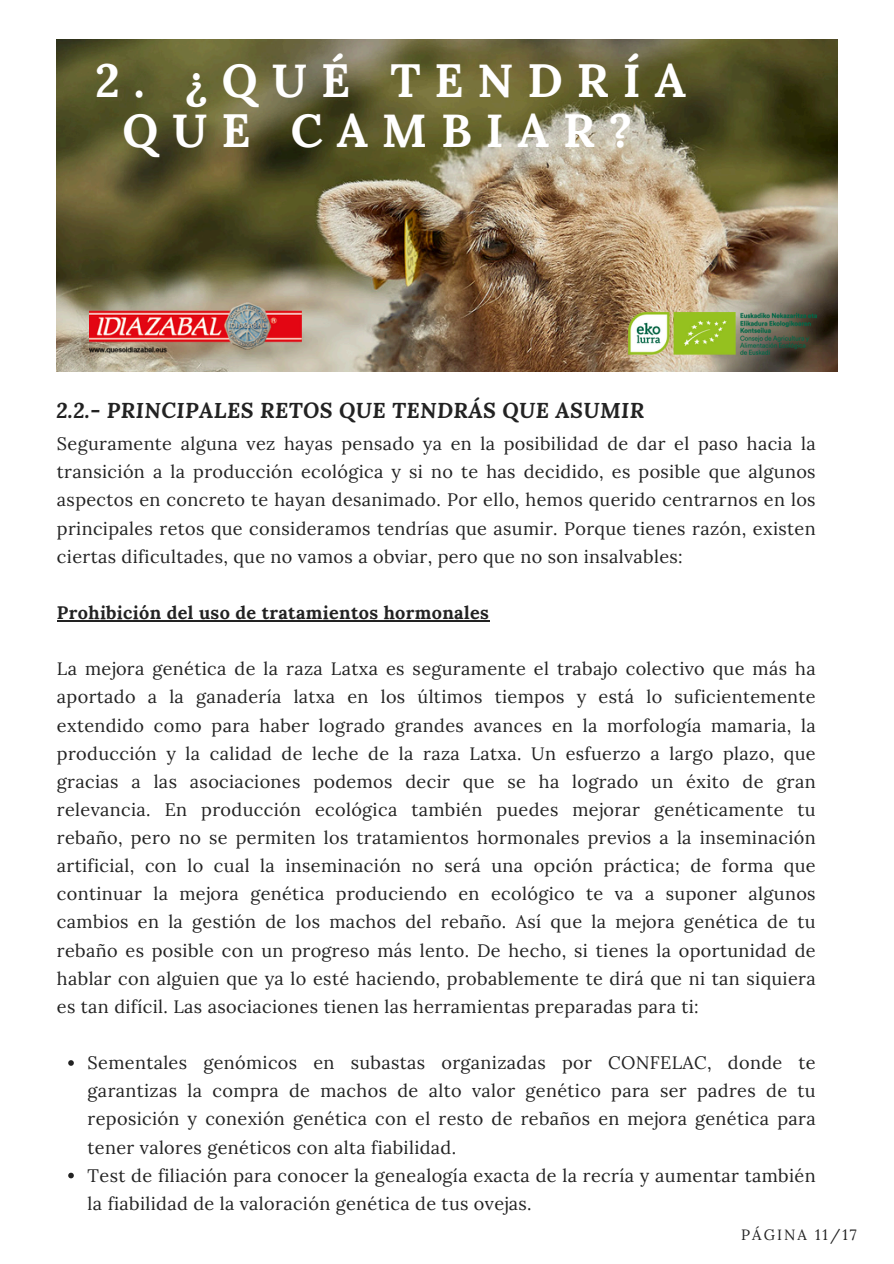
<style>
.page{position:relative;width:894px;height:1264px;background:#fff}
.page>*{position:absolute;margin:0;border:0;box-sizing:border-box;transform-origin:0 0}
.t1{font:700 46.5px/50.7px "Lora";letter-spacing:.3em;color:#fff;text-align:center}
.t2{font:italic 700 21.3px "Lora";letter-spacing:.02em;color:#222}
.t3{font:18px/28.2px "Lora";letter-spacing:.02em;color:#222;text-align:justify}
.t4{font:700 18px "Lora";letter-spacing:.02em;color:#222}
.t5{font:14.85px "Lora";letter-spacing:.14em;color:#222}
</style>
<div class="page">
<img style="left:57px;top:39px;width:780px;height:332px">
<img style="left:89px;top:302px;width:212px;height:52px">
<hr style="left:57px;top:620px;width:432px;height:1px;background:#222">
<svg style="left:68px;top:1060px;width:6px;height:5px"></svg>
<svg style="left:68px;top:1172px;width:6px;height:6px"></svg>
<img style="left:628px;top:312px;width:187px;height:42px">
<p class="t1" style="left:95px;top:54px;width:592px">2. ¿QUÉ TENDRÍA<br>QUE CAMBIAR?</p>
<h5 class="t2" style="left:56px;top:395px;width:589px">2.2.- PRINCIPALES RETOS QUE TENDRÁS QUE ASUMIR</h5>
<h2 class="t3" style="left:57px;top:429px;width:760px">Seguramente alguna vez hayas pensado ya en la posibilidad de dar el paso hacia la transición a la producción ecológica y si no te has decidido, es posible que algunos aspectos en concreto te hayan desanimado. Por ello, hemos querido centrarnos en los principales retos que consideramos tendrías que asumir. Porque tienes razón, existen ciertas dificultades, que no vamos a obviar, pero que no son insalvables:</h2>
<h1 class="t4" style="left:57px;top:601px;width:433px">Prohibición del uso de tratamientos hormonales</h1>
<h3 class="t3" style="left:57px;top:654px;width:760px">La mejora genética de la raza Latxa es seguramente el trabajo colectivo que más ha aportado a la ganadería latxa en los últimos tiempos y está lo suficientemente extendido como para haber logrado grandes avances en la morfología mamaria, la producción y la calidad de leche de la raza Latxa. Un esfuerzo a largo plazo, que gracias a las asociaciones podemos decir que se ha logrado un éxito de gran relevancia. En producción ecológica también puedes mejorar genéticamente tu rebaño, pero no se permiten los tratamientos hormonales previos a la inseminación artificial, con lo cual la inseminación no será una opción práctica; de forma que continuar la mejora genética produciendo en ecológico te va a suponer algunos cambios en la gestión de los machos del rebaño. Así que la mejora genética de tu rebaño es posible con un progreso más lento. De hecho, si tienes la oportunidad de hablar con alguien que ya lo esté haciendo, probablemente te dirá que ni tan siquiera es tan difícil. Las asociaciones tienen las herramientas preparadas para ti:</h3>
<h5 class="t3" style="left:88px;top:1048px;width:729px">Sementales genómicos en subastas organizadas por CONFELAC, donde te garantizas la compra de machos de alto valor genético para ser padres de tu reposición y conexión genética con el resto de rebaños en mejora genética para tener valores genéticos con alta fiabilidad.</h5>
<h4 class="t3" style="left:88px;top:1160px;width:729px">Test de filiación para conocer la genealogía exacta de la recría y aumentar también la fiabilidad de la valoración genética de tus ovejas.</h4>
<p class="t5" style="left:741px;top:1224px;width:117px">PÁGINA 11/17</p>
</div>
